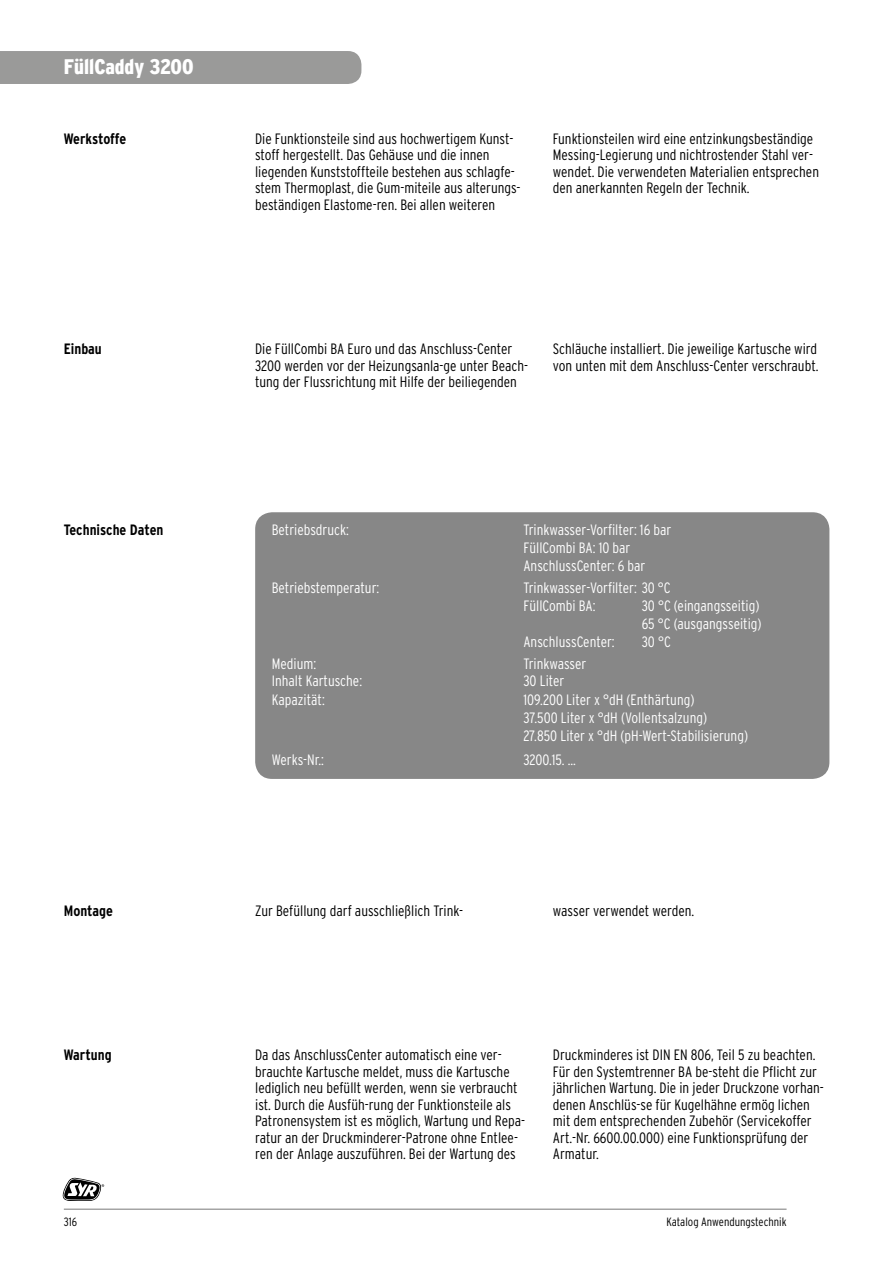
<style>
.page{position:relative;width:893px;height:1263px;background:#fff}
.page>*{position:absolute;margin:0;border:0;box-sizing:border-box;transform-origin:0 0}
.t1{font:900 condensed 21px "Interstate";color:#fff}
.t2{font:300 condensed 15px/16.5px "Interstate";color:#000}
.t3{font:300 condensed 15px/18px "Interstate";color:#fff}
.t4{font:700 condensed 15px "Interstate";color:#000}
.t5{font:300 condensed 12px "Interstate";color:#000}
</style>
<div class="page">
<div style="left:255px;top:512px;width:574px;height:267px;background:#878787;border-radius:17px"></div>
<svg style="left:63px;top:1178px;width:41px;height:23px"></svg>
<hr style="left:64px;top:1209px;width:723px;height:1px;background:#000">
<div style="left:0;top:51px;width:361px;height:33px;background:#9a9a99"></div>
<h1 class="t1" style="left:64px;top:55px;width:131px">FüllCaddy 3200</h1>
<p class="t4" style="left:64px;top:129px;width:64px">Werkstoffe</p>
<p class="t2" style="left:255px;top:130px;width:267px">Die Funktionsteile sind aus hochwertigem Kunst&shy;stoff hergestellt. Das Gehäuse und die innen liegenden Kunststoffteile bestehen aus schlagfe&shy;stem Thermoplast, die Gum-miteile aus alterungs&shy;beständigen Elastome-ren. Bei allen weiteren</p>
<p class="t2" style="left:553px;top:130px;width:268px">Funktionsteilen wird eine entzinkungsbeständige Messing-Legierung und nichtrostender Stahl ver&shy;wendet. Die verwendeten Materialien entsprechen den anerkannten Regeln der Technik.</p>
<p class="t4" style="left:64px;top:340px;width:40px">Einbau</p>
<p class="t2" style="left:255px;top:341px;width:274px">Die FüllCombi BA Euro und das Anschluss-Center<br>3200 werden vor der Heizungsanla-ge unter Beach&shy;tung der Flussrichtung mit Hilfe der beiliegenden</p>
<p class="t2" style="left:553px;top:341px;width:267px">Schläuche installiert. Die jeweilige Kartusche wird von unten mit dem Anschluss-Center verschraubt.</p>
<p class="t4" style="left:64px;top:521px;width:101px">Technische Daten</p>
<p class="t3" style="left:272px;top:521px;width:79px">Betriebsdruck:</p>
<p class="t3" style="left:523px;top:521px;width:149px">Trinkwasser-Vorfilter: 16 bar<br>FüllCombi BA: 10 bar<br>AnschlussCenter: 6 bar</p>
<p class="t3" style="left:272px;top:579px;width:109px">Betriebstemperatur:</p>
<p class="t3" style="left:523px;top:579px;width:149px">Trinkwasser-Vorfilter: 30 °C<br>FüllCombi BA:</p>
<p class="t3" style="left:642px;top:597px;width:121px">30 °C (eingangsseitig)<br>65 °C (ausgangsseitig)</p>
<p class="t3" style="left:523px;top:633px;width:93px">AnschlussCenter:</p>
<p class="t3" style="left:642px;top:633px;width:31px">30 °C</p>
<p class="t3" style="left:272px;top:654px;width:46px">Medium:</p>
<p class="t3" style="left:523px;top:654px;width:65px">Trinkwasser</p>
<p class="t3" style="left:272px;top:672px;width:92px">Inhalt Kartusche:</p>
<p class="t3" style="left:523px;top:672px;width:42px">30 Liter</p>
<p class="t3" style="left:272px;top:691px;width:55px">Kapazität:</p>
<p class="t3" style="left:523px;top:691px;width:226px">109.200 Liter x °dH (Enthärtung)<br>37.500 Liter x °dH (Vollentsalzung)<br>27.850 Liter x °dH (pH-Wert-Stabilisierung)</p>
<p class="t3" style="left:272px;top:750px;width:54px">Werks-Nr.:</p>
<p class="t3" style="left:523px;top:750px;width:54px">3200.15. ...</p>
<p class="t4" style="left:64px;top:901px;width:51px">Montage</p>
<p class="t2" style="left:255px;top:902px;width:210px">Zur Befüllung darf ausschließlich Trink-</p>
<p class="t2" style="left:553px;top:902px;width:143px">wasser verwendet werden.</p>
<p class="t4" style="left:64px;top:1046px;width:49px">Wartung</p>
<p class="t2" style="left:553px;top:1047px;width:272px">Druckminderes ist DIN EN 806, Teil 5 zu beachten.<br>Für den Systemtrenner BA be-steht die Pflicht zur jährlichen Wartung. Die in jeder Druckzone vorhan&shy;denen Anschlüs-se für Kugelhähne ermög lichen mit dem entsprechenden Zubehör (Servicekoffer Art.-Nr. 6600.00.000) eine Funktionsprüfung der Armatur.</p>
<p class="t2" style="left:255px;top:1047px;width:271px">Da das AnschlussCenter automatisch eine ver&shy;brauchte Kartusche meldet, muss die Kartusche lediglich neu befüllt werden, wenn sie verbraucht ist. Durch die Ausfüh-rung der Funktionsteile als Patronensystem ist es möglich, Wartung und Repa&shy;ratur an der Druckminderer-Patrone ohne Entlee&shy;ren der Anlage auszuführen. Bei der Wartung des</p>
<p class="t5" style="left:64px;top:1215px;width:15px">316</p>
<p class="t5" style="left:666px;top:1215px;width:122px">Katalog Anwendungstechnik</p>
</div>
